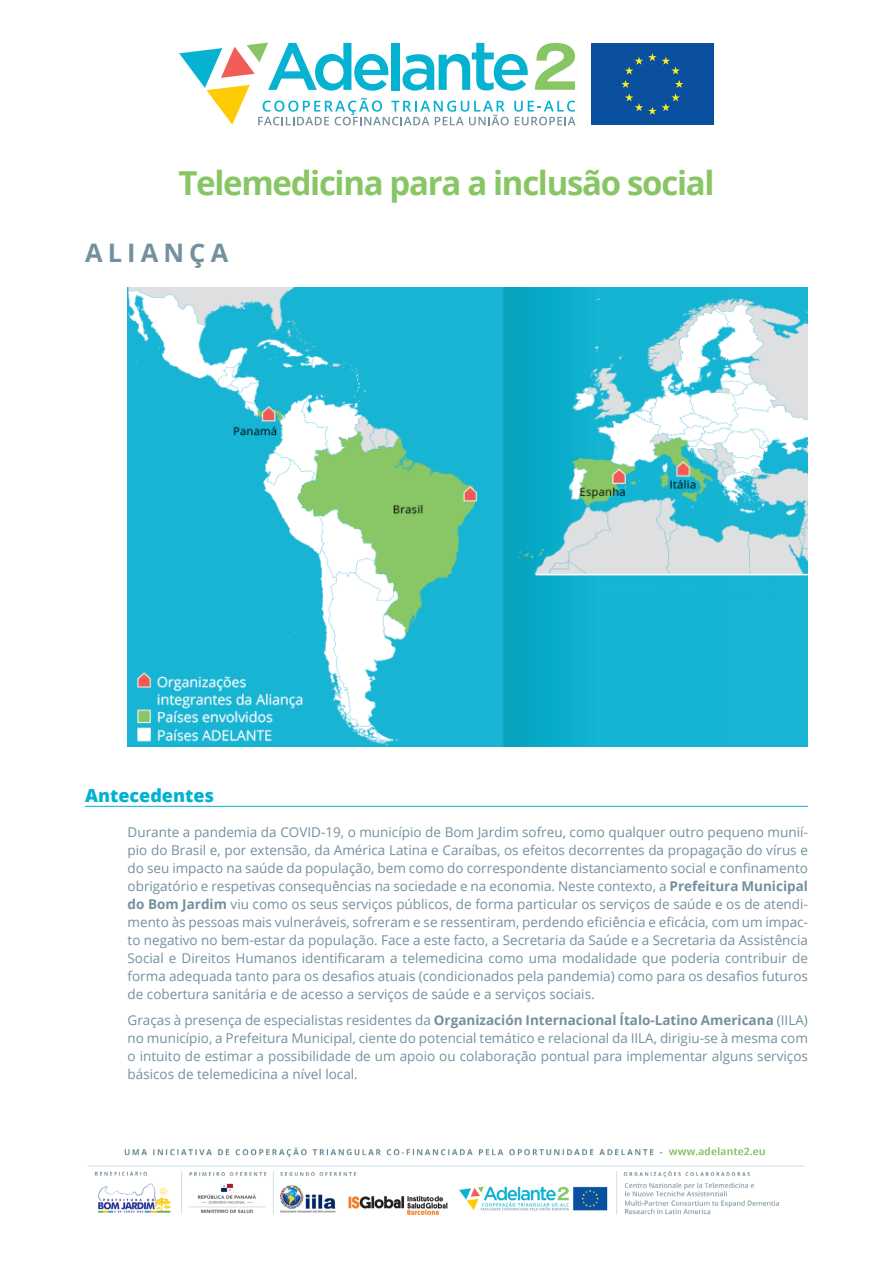
<style>
.page{position:relative;width:893px;height:1263px;background:#fff}
.page>*{position:absolute;margin:0;border:0;box-sizing:border-box;transform-origin:0 0}
.t1{font:700 33px "Open Sans";letter-spacing:-.04em;color:#88c665}
.t2{font:700 25.5px "Open Sans";letter-spacing:.2em;color:#73909e}
.t3{font:800 18px "Open Sans";color:#03b2d0}
.t4{font:13.5px/18px "Open Sans";color:#73909e;text-align:justify}
.s1{font-weight:700}
</style>
<div class="page">
<div style="left:591px;top:43px;width:123px;height:82px;background:#0a509f"></div>
<svg style="left:621px;top:53px;width:62px;height:62px"></svg>
<svg style="left:179px;top:43px;width:397px;height:82px"></svg>
<hr style="left:85px;top:806px;width:723px;height:1px;background:#03b2d0">
<img style="left:87px;top:1147px;width:717px;height:68px">
<img style="left:128px;top:287px;width:680px;height:460px">
<h1 class="t1" style="left:179px;top:160px;width:537px">Telemedicina para a inclusão social</h1>
<h2 class="t2" style="left:85px;top:235px;width:145px">ALIANÇA</h2>
<h3 class="t3" style="left:85px;top:782px;width:131px">Antecedentes</h3>
<p class="t4" style="left:128px;top:823px;width:682px">Durante a pandemia da COVID-19, o município de Bom Jardim sofreu, como qualquer outro pequeno munií&shy;pio do Brasil e, por extensão, da América Latina e Caraíbas, os efeitos decorrentes da propagação do vírus e do seu impacto na saúde da população, bem como do correspondente distanciamento social e confinamento obrigatório e respetivas consequências na sociedade e na economia. Neste contexto, a <span class="s1">Prefeitura Municipal do Bom Jardim</span> viu como os seus serviços públicos, de forma particular os serviços de saúde e os de atendi&shy;mento às pessoas mais vulneráveis, sofreram e se ressentiram, perdendo eficiência e eficácia, com um impac&shy;to negativo no bem-estar da população. Face a este facto, a Secretaria da Saúde e a Secretaria da Assistência Social e Direitos Humanos identificaram a telemedicina como uma modalidade que poderia contribuir de forma adequada tanto para os desafios atuais (condicionados pela pandemia) como para os desafios futuros de cobertura sanitária e de acesso a serviços de saúde e a serviços sociais.</p>
<p class="t4" style="left:128px;top:1011px;width:682px">Graças à presença de especialistas residentes da <span class="s1">Organización Internacional Ítalo-Latino Americana</span> (IILA) no município, a Prefeitura Municipal, ciente do potencial temático e relacional da IILA, dirigiu-se à mesma com o intuito de estimar a possibilidade de um apoio ou colaboração pontual para implementar alguns serviços básicos de telemedicina a nível local.</p>
</div>
